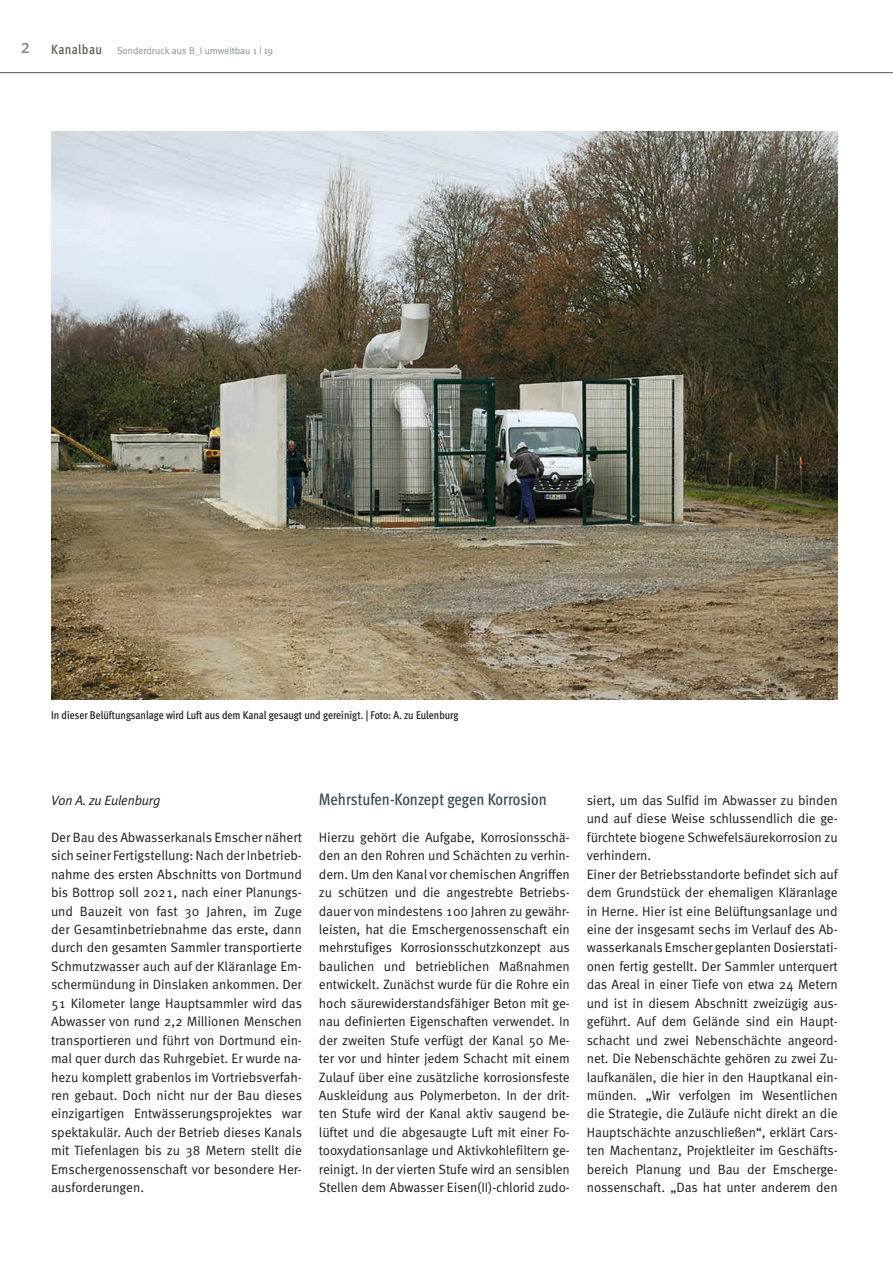
<style>
.page{position:relative;width:893px;height:1263px;background:#fff}
.page>*{position:absolute;margin:0;border:0;box-sizing:border-box;transform-origin:0 0}
.t1{font:500 condensed 16.5px "Meta OT";letter-spacing:-.005em;color:#3a4d55}
.t2{font:13.5px/18.5px "Meta OT";letter-spacing:-.01em;color:#1b1a19;text-align:justify}
.t3{font:italic 13.5px "Meta Plus Normal";letter-spacing:-.01em;color:#1b1a19}
.t4{font:500 condensed 11.25px "Meta OT";letter-spacing:-.005em;color:#1b1a19}
.t5{font:9.75px "Meta Plus Normal";color:#848c91}
.s1{font-family:"Meta OT";font-weight:500;font-stretch:condensed;font-size:19.5px}
.s2{font-family:"Meta OT";font-weight:500;font-stretch:condensed;font-size:13.5px;color:#57574e}
</style>
<div class="page">
<hr style="left:0;top:72px;width:893px;height:1px;background:#585757">
<img style="left:51px;top:132px;width:787px;height:567px">
<p class="t5" style="left:21px;top:45px;width:254px"><span class="s1">2</span> <span class="s2">Kanalbau</span> Sonderdruck aus B_I umweltbau 1 | 19</p>
<p class="t4" style="left:51px;top:707px;width:409px">In dieser Belüftungsanlage wird Luft aus dem Kanal gesaugt und gereinigt. | Foto: A. zu Eulenburg</p>
<p class="t3" style="left:51px;top:792px;width:111px">Von A. zu Eulenburg</p>
<p class="t2" style="left:51px;top:828px;width:253px">Der Bau des Abwasserkanals Emscher nähert sich seiner Fertigstellung: Nach der Inbetrieb&shy;nahme des ersten Abschnitts von Dortmund bis Bottrop soll 2021, nach einer Planungs&shy;und Bauzeit von fast 30 Jahren, im Zuge der Gesamtinbetriebnahme das erste, dann durch den gesamten Sammler transportierte Schmutzwasser auch auf der Kläranlage Em&shy;schermündung in Dinslaken ankommen. Der 51 Kilometer lange Hauptsammler wird das Abwasser von rund 2,2 Millionen Menschen transportieren und führt von Dortmund ein&shy;mal quer durch das Ruhrgebiet. Er wurde na&shy;hezu komplett grabenlos im Vortriebsverfah&shy;ren gebaut. Doch nicht nur der Bau dieses einzigartigen Entwässerungsprojektes war spektakulär. Auch der Betrieb dieses Kanals mit Tiefenlagen bis zu 38 Metern stellt die Emschergenossenschaft vor besondere Her&shy;ausforderungen.</p>
<p class="t1" style="left:319px;top:788px;width:229px">Mehrstufen-Konzept gegen Korrosion</p>
<p class="t2" style="left:319px;top:828px;width:252px">Hierzu gehört die Aufgabe, Korrosionsschä&shy;den an den Rohren und Schächten zu verhin&shy;dern. Um den Kanal vor chemischen Angriffen zu schützen und die angestrebte Betriebs&shy;dauer von mindestens 100 Jahren zu gewähr&shy;leisten, hat die Emschergenossenschaft ein mehrstufiges Korrosionsschutzkonzept aus baulichen und betrieblichen Maßnahmen entwickelt. Zunächst wurde für die Rohre ein hoch säurewiderstandsfähiger Beton mit ge&shy;nau definierten Eigenschaften verwendet. In der zweiten Stufe verfügt der Kanal 50 Me&shy;ter vor und hinter jedem Schacht mit einem Zulauf über eine zusätzliche korrosionsfeste Auskleidung aus Polymerbeton. In der drit&shy;ten Stufe wird der Kanal aktiv saugend be&shy;lüftet und die abgesaugte Luft mit einer Fo&shy;tooxydationsanlage und Aktivkohlefiltern ge&shy;reinigt. In der vierten Stufe wird an sensiblen Stellen dem Abwasser Eisen(II)-chlorid zudo-</p>
<p class="t2" style="left:587px;top:791px;width:252px;text-align:left">siert, um das Sulfid im Abwasser zu binden und auf diese Weise schlussendlich die ge&shy;fürchtete biogene Schwefelsäurekorrosion zu verhindern.<br>Einer der Betriebsstandorte befindet sich auf dem Grundstück der ehemaligen Kläranlage in Herne. Hier ist eine Belüftungsanlage und eine der insgesamt sechs im Verlauf des Ab&shy;wasserkanals Emscher geplanten Dosierstati&shy;onen fertig gestellt. Der Sammler unterquert das Areal in einer Tiefe von etwa 24 Metern und ist in diesem Abschnitt zweizügig aus&shy;geführt. Auf dem Gelände sind ein Haupt&shy;schacht und zwei Nebenschächte angeord&shy;net. Die Nebenschächte gehören zu zwei Zu&shy;laufkanälen, die hier in den Hauptkanal ein&shy;münden. „Wir verfolgen im Wesentlichen die Strategie, die Zuläufe nicht direkt an die Hauptschächte anzuschließen“, erklärt Cars&shy;ten Machentanz, Projektleiter im Geschäfts&shy;bereich Planung und Bau der Emscherge&shy;nossenschaft. „Das hat unter anderem den</p>
</div>
